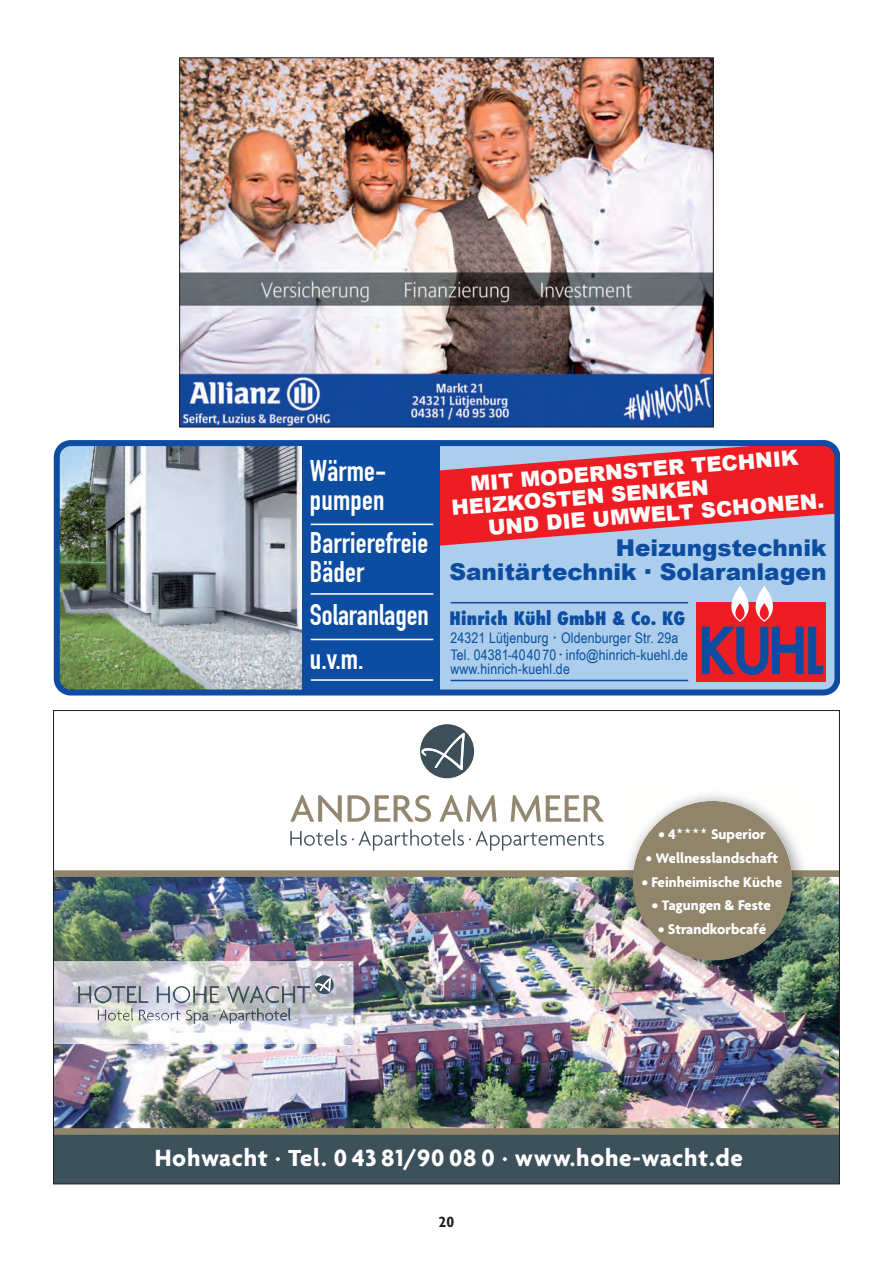
<style>
.page{position:relative;width:893px;height:1263px;background:#fff}
.page>*{position:absolute;margin:0;border:0;box-sizing:border-box;transform-origin:0 0}
.t1{font:29.25px/28.5px "DIN Engschrift";letter-spacing:.005em;color:#fff}
.t2{font:700 25.5px "Agenda";letter-spacing:.03em;color:#fff}
.t3{font:900 23.1px/24.8px "Arial";color:#0d4da1;text-align:right}
.t4{font:900 21px/22px "Arial";color:#fff}
.t5{font:800 condensed 18px "Futura";letter-spacing:.01em;color:#0d4da1;scale:1.04 1}
.t6{font:700 15.15px "Agenda";color:#fff}
.t7{font:700 condensed 15px "Gill Sans";color:#231f20}
.t8{font:14.55px/16.8px "Arial Narrow";letter-spacing:.01em;color:#0850a0;scale:1.04 1}
.s1{font-family:"Futura";font-weight:500}
</style>
<div class="page">
<div style="left:54px;top:1133px;width:785px;height:50px;background:#3c515a"></div>
<svg style="left:290px;top:795px;width:314px;height:27px"></svg>
<svg style="left:290px;top:829px;width:314px;height:22px"></svg>
<svg style="left:420px;top:724px;width:54px;height:54px"></svg>
<img style="left:55px;top:877px;width:783px;height:251px">
<div style="left:54px;top:870px;width:785px;height:7px;background:#90856b"></div>
<div style="left:54px;top:1128px;width:785px;height:7px;background:#90856b"></div>
<svg style="left:78px;top:970px;width:256px;height:50px;background:#bcbec4"></svg>
<div style="left:633px;top:801px;width:159px;height:159px;background:#90856b;border-radius:50%"></div>
<img style="left:55px;top:1020px;width:298px;height:24px">
<img style="left:628px;top:822px;width:31px;height:48px">
<svg style="left:792px;top:870px;width:17px;height:1px"></svg>
<img style="left:767px;top:822px;width:36px;height:48px">
<img style="left:622px;top:935px;width:187px;height:42px">
<svg style="left:622px;top:870px;width:11px;height:7px"></svg>
<img style="left:54px;top:440px;width:786px;height:255px">
<div style="left:303px;top:444px;width:137px;height:247px;background:#0d4da1"></div>
<hr style="left:311px;top:524px;width:122px;height:1px;background:#fff">
<hr style="left:311px;top:593px;width:122px;height:2px;background:#fff">
<hr style="left:311px;top:639px;width:122px;height:1px;background:#fff">
<hr style="left:311px;top:679px;width:122px;height:2px;background:#fff">
<img style="left:181px;top:59px;width:531px;height:366px">
<h1 class="t1" style="left:310px;top:459px;width:78px">Wärme&shy;pumpen</h1>
<h1 class="t1" style="left:310px;top:531px;width:120px">Barrierefreie<br>Bäder</h1>
<h1 class="t1" style="left:310px;top:596px;width:121px;line-height:43.5px">Solaranlagen u.v.m.</h1>
<h3 class="t4" style="left:448px;top:475px;width:351px;text-indent:21px;rotate:-5deg">MIT MODERNSTER TECHNIK<br>HEIZKOSTEN SENKEN</h3>
<h3 class="t4" style="left:487px;top:517px;width:339px;rotate:-5deg">UND DIE UMWELT SCHONEN.</h3>
<h3 class="t3" style="left:449px;top:534px;width:379px">Heizungstechnik<br>Sanitärtechnik · Solaranlagen</h3>
<p class="t5" style="left:450px;top:607px;width:228px">Hinrich Kühl GmbH &amp; Co. KG</p>
<p class="t8" style="left:450px;top:629px;width:230px">24321 Lütjenburg <span class="s1">·</span> Oldenburger Str. 29a<br>Tel. 04381-404070 <span class="s1">·</span> info@hinrich-kuehl.de</p>
<p class="t8" style="left:450px;top:661px;width:116px">www.hinrich-kuehl.de</p>
<p class="t6" style="left:658px;top:828px;width:19px">•4</p>
<p class="t6" style="left:711px;top:828px;width:56px">Superior</p>
<p class="t6" style="left:646px;top:852px;width:134px">• e lnes ls andschaft</p>
<p class="t6" style="left:655px;top:852px;width:26px">W l</p>
<p class="t6" style="left:642px;top:876px;width:142px">• einheimi che Küche</p>
<p class="t6" style="left:662px;top:899px;width:10px">T</p>
<p class="t6" style="left:739px;top:923px;width:8px">c</p>
<p class="t6" style="left:651px;top:876px;width:8px">F</p>
<p class="t6" style="left:712px;top:876px;width:8px">s</p>
<p class="t6" style="left:652px;top:899px;width:120px">• agungen &amp; Fes et</p>
<p class="t6" style="left:658px;top:923px;width:110px">• andkorb afé</p>
<p class="t6" style="left:668px;top:923px;width:20px">Str</p>
<h2 class="t2" style="left:155px;top:1148px;width:127px">Hohwach ·</h2>
<h2 class="t2" style="left:258px;top:1148px;width:415px">t T e 0. l 34 8 1 09/ 80 0 · www.hohe- a</h2>
<h2 class="t2" style="left:641px;top:1148px;width:103px">w cht.de</h2>
<p class="t7" style="left:439px;top:1217px;width:17px">20</p>
</div>
